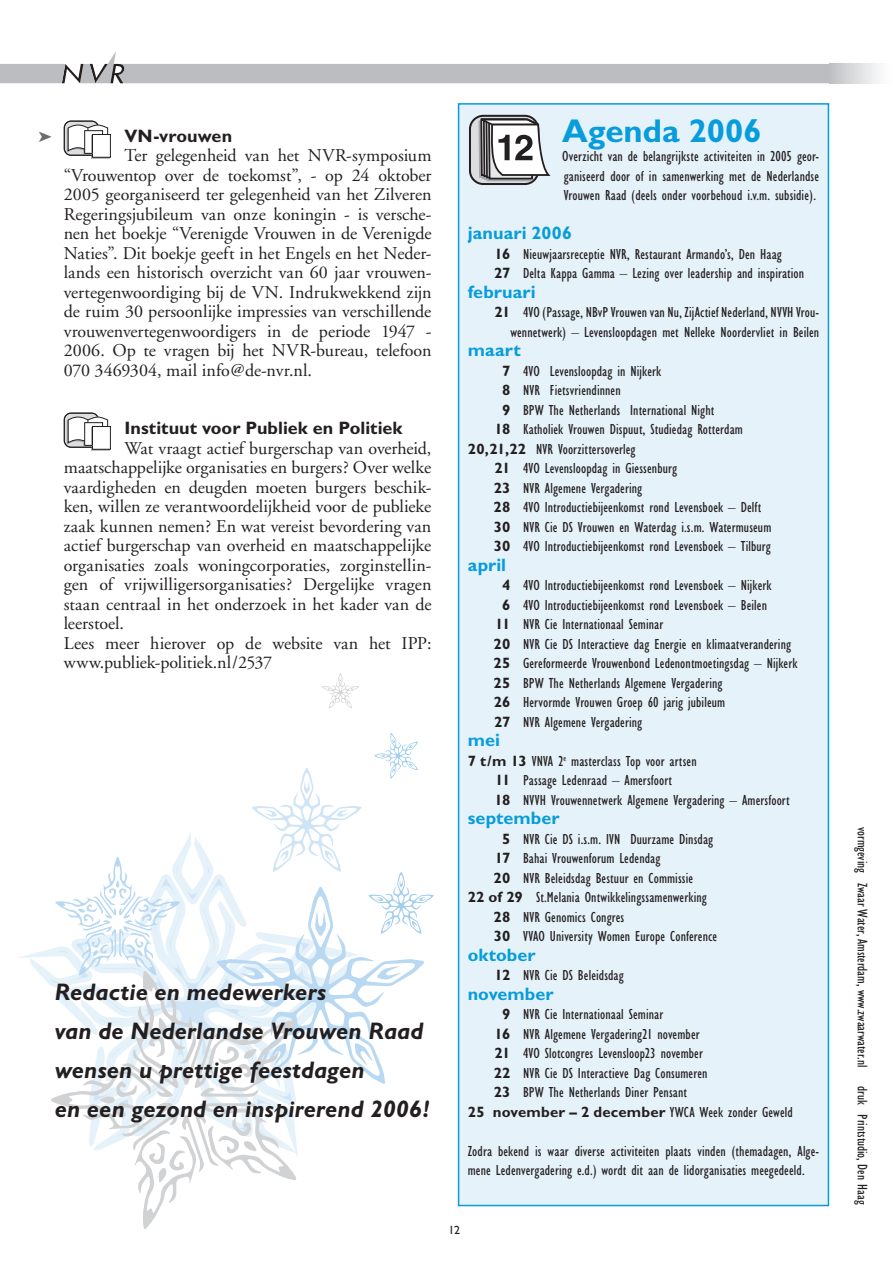
<style>
.page{position:relative;width:893px;height:1263px;background:#fff}
.page>*{position:absolute;margin:0;border:0;box-sizing:border-box;transform-origin:0 0}
.t1{font:700 33px "Gill Sans";color:#079cdb}
.t2{font:italic 700 24px/39px "Gill Sans";letter-spacing:.005em;color:#231f20}
.t3{font:18px/19.5px "Adobe Garamond";color:#231f20;text-align:justify}
.t4{font:700 18px "Gill Sans";letter-spacing:.005em;color:#079cdb}
.t5{font:700 18px "Gill Sans";color:#231f20}
.t6{font:condensed 15px/19.5px "Gill Sans";letter-spacing:.01em;color:#231f20}
.t7{font:700 15px "Gill Sans";letter-spacing:.01em;color:#231f20}
.t8{font:condensed 14.25px "Gill Sans";color:#231f20}
.t9{font:12px "Gill Sans";color:#231f20}
.s1{font-weight:700;font-stretch:normal}
.s2{font-weight:400;font-stretch:condensed}
</style>
<div class="page">
<svg style="left:0;top:52px;width:878px;height:31px"></svg>
<div style="left:829px;top:64px;width:64px;height:19px;background:linear-gradient(to right,#c0c1c4,#fff)"></div>
<div style="left:459px;top:104px;width:369px;height:1101px;background:#e6f2fa"></div>
<svg style="left:469px;top:114px;width:82px;height:70px"></svg>
<svg style="left:28px;top:832px;width:270px;height:323px"></svg>
<svg style="left:51px;top:971px;width:245px;height:258px"></svg>
<svg style="left:55px;top:857px;width:125px;height:118px"></svg>
<div style="left:91px;top:135px;width:19px;height:24px;border:1px solid #a8a9ad"></div>
<div style="left:92px;top:134px;width:19px;height:24px;border:1px solid #231f20"></div>
<svg style="left:63px;top:120px;width:46px;height:36px"></svg>
<div style="left:91px;top:427px;width:19px;height:24px;border:1px solid #a8a9ad"></div>
<div style="left:92px;top:426px;width:19px;height:24px;border:1px solid #231f20"></div>
<svg style="left:63px;top:412px;width:46px;height:36px"></svg>
<svg style="left:217px;top:733px;width:217px;height:351px"></svg>
<svg style="left:322px;top:673px;width:37px;height:35px"></svg>
<p class="t5" style="left:124px;top:125px;width:109px">VN-vrouwen</p>
<p class="t3" style="left:64px;top:146px;width:369px;text-indent:61px">Ter gelegenheid van het NVR-symposium “Vrouwentop over de toekomst”, - op 24 oktober 2005 georganiseerd ter gelegenheid van het Zilveren Regeringsjubileum van onze koningin - is versche&shy;nen het boekje “Verenigde Vrouwen in de Verenigde Naties”. Dit boekje geeft in het Engels en het Neder&shy;lands een historisch overzicht van 60 jaar vrouwen&shy;vertegenwoordiging bij de VN. Indrukwekkend zijn de ruim 30 persoonlijke impressies van verschillende vrouwenvertegenwoordigers in de periode 1947 - 2006. Op te vragen bij het NVR-bureau, telefoon 070 3469304, mail info@de-nvr.nl.</p>
<p class="t5" style="left:124px;top:418px;width:280px">Instituut voor Publiek en Politiek</p>
<p class="t3" style="left:64px;top:439px;width:369px;text-align:left;text-indent:61px">Wat vraagt actief burgerschap van overheid, maatschappelijke organisaties en burgers? Over welke vaardigheden en deugden moeten burgers beschik&shy;ken, willen ze verantwoordelijkheid voor de publieke zaak kunnen nemen? En wat vereist bevordering van actief burgerschap van overheid en maatschappelijke organisaties zoals woningcorporaties, zorginstellin&shy;gen of vrijwilligersorganisaties? Dergelijke vragen staan centraal in het onderzoek in het kader van de leerstoel.<br>Lees meer hierover op de website van het IPP: www.publiek-politiek.nl/2537</p>
<h2 class="t2" style="left:55px;top:972px;width:376px">Redactie en medewerkers<br>van de Nederlandse Vrouwen Raad wensen u prettige feestdagen<br>en een gezond en inspirerend 2006!</h2>
<h1 class="t1" style="left:562px;top:111px;width:201px">Agenda 2006</h1>
<p class="t6" style="left:562px;top:147px;width:258px;text-align:justify">Overzicht van de belangrijkste activiteiten in 2005 geor&shy;ganiseerd door of in samenwerking met de Nederlandse Vrouwen Raad (deels onder voorbehoud i.v.m. subsidie).</p>
<p class="t4" style="left:468px;top:223px;width:106px">januari 2006</p>
<p class="t6" style="left:494px;top:244px;width:312px"><span class="s1">16</span> Nieuwjaarsreceptie NVR, Restaurant Armando’s, Den Haag<br><span class="s1">27</span> Delta Kappa Gamma – Lezing over leadership and inspiration</p>
<p class="t4" style="left:468px;top:281px;width:69px">februari</p>
<p class="t6" style="left:494px;top:303px;width:326px;text-align:right"><span class="s1">21</span> 4VO (Passage, NBvP Vrouwen van Nu, ZijActief Nederland, NVVH Vrou&shy;wennetwerk) – Levensloopdagen met Nelleke Noordervliet in Beilen</p>
<p class="t4" style="left:468px;top:340px;width:54px">maart</p>
<p class="t6" style="left:502px;top:361px;width:161px"><span class="s1">7</span> 4VO Levensloopdag in Nijkerk</p>
<p class="t6" style="left:502px;top:381px;width:120px"><span class="s1">8</span> NVR Fietsvriendinnen</p>
<p class="t6" style="left:502px;top:400px;width:214px"><span class="s1">9</span> BPW The Netherlands International Night</p>
<p class="t6" style="left:494px;top:420px;width:250px"><span class="s1">18</span> Katholiek Vrouwen Dispuut, Studiedag Rotterdam</p>
<p class="t6" style="left:468px;top:439px;width:169px"><span class="s1">20,21,22</span> NVR Voorzittersoverleg</p>
<p class="t6" style="left:494px;top:459px;width:184px"><span class="s1">21</span> 4VO Levensloopdag in Giessenburg</p>
<p class="t6" style="left:494px;top:478px;width:150px"><span class="s1">23</span> NVR Algemene Vergadering</p>
<p class="t6" style="left:494px;top:498px;width:269px"><span class="s1">28</span> 4VO Introductiebijeenkomst rond Levensboek – Delft</p>
<p class="t6" style="left:494px;top:517px;width:279px"><span class="s1">30</span> NVR Cie DS Vrouwen en Waterdag i.s.m. Watermuseum</p>
<p class="t6" style="left:494px;top:537px;width:279px"><span class="s1">30</span> 4VO Introductiebijeenkomst rond Levensboek – Tilburg</p>
<p class="t4" style="left:468px;top:554px;width:40px">april</p>
<p class="t6" style="left:502px;top:576px;width:271px"><span class="s1">4</span> 4VO Introductiebijeenkomst rond Levensboek – Nijkerk</p>
<p class="t6" style="left:502px;top:595px;width:266px"><span class="s1">6</span> 4VO Introductiebijeenkomst rond Levensboek – Beilen</p>
<p class="t6" style="left:495px;top:615px;width:169px"><span class="s1">11</span> NVR Cie Internationaal Seminar</p>
<p class="t6" style="left:494px;top:634px;width:299px"><span class="s1">20</span> NVR Cie DS Interactieve dag Energie en klimaatverandering</p>
<p class="t6" style="left:494px;top:654px;width:305px"><span class="s1">25</span> Gereformeerde Vrouwenbond Ledenontmoetingsdag – Nijkerk</p>
<p class="t6" style="left:494px;top:673px;width:230px"><span class="s1">25</span> BPW The Netherlands Algemene Vergadering</p>
<p class="t6" style="left:494px;top:693px;width:233px"><span class="s1">26</span> Hervormde Vrouwen Groep 60 jarig jubileum</p>
<p class="t6" style="left:494px;top:712px;width:150px"><span class="s1">27</span> NVR Algemene Vergadering</p>
<p class="t4" style="left:468px;top:730px;width:34px">mei</p>
<p class="t6" style="left:494px;top:751px;width:297px;text-indent:-27px"><span class="s1">7 t/m 13</span> VNVA 2<sup>e</sup> masterclass Top voor artsen<br><span class="s1">11</span> Passage Ledenraad – Amersfoort<br><span class="s1">18</span> NVVH Vrouwennetwerk Algemene Vergadering – Amersfoort</p>
<p class="t4" style="left:468px;top:808px;width:93px">september</p>
<p class="t6" style="left:502px;top:829px;width:213px"><span class="s1">5</span> NVR Cie DS i.s.m. IVN Duurzame Dinsdag</p>
<p class="t6" style="left:495px;top:849px;width:167px"><span class="s1">17</span> Bahai Vrouwenforum Ledendag</p>
<p class="t6" style="left:494px;top:868px;width:201px"><span class="s1">20</span> NVR Beleidsdag Bestuur en Commissie</p>
<p class="t6" style="left:468px;top:888px;width:241px"><span class="s1">22 of 29</span> St.Melania Ontwikkelingssamenwerking</p>
<p class="t6" style="left:494px;top:907px;width:132px"><span class="s1">28</span> NVR Genomics Congres</p>
<p class="t6" style="left:494px;top:927px;width:225px"><span class="s1">30</span> VVAO University Women Europe Conference</p>
<p class="t4" style="left:468px;top:944px;width:69px">oktober</p>
<p class="t6" style="left:495px;top:966px;width:131px"><span class="s1">12</span> NVR Cie DS Beleidsdag</p>
<p class="t4" style="left:468px;top:983px;width:87px">november</p>
<p class="t6" style="left:502px;top:1005px;width:162px"><span class="s1">9</span> NVR Cie Internationaal Seminar</p>
<p class="t6" style="left:494px;top:1024px;width:207px"><span class="s1">16</span> NVR Algemene Vergadering21 november</p>
<p class="t6" style="left:494px;top:1044px;width:210px"><span class="s1">21</span> 4VO Slotcongres Levensloop23 november</p>
<p class="t6" style="left:494px;top:1063px;width:215px"><span class="s1">22</span> NVR Cie DS Interactieve Dag Consumeren</p>
<p class="t6" style="left:494px;top:1083px;width:195px"><span class="s1">23</span> BPW The Netherlands Diner Pensant</p>
<p class="t7" style="left:468px;top:1103px;width:326px">25 november – 2 december <span class="s2">YWCA Week zonder Geweld</span></p>
<p class="t6" style="left:468px;top:1141px;width:353px">Zodra bekend is waar diverse activiteiten plaats vinden (themadagen, Alge&shy;mene Ledenvergadering e.d.) wordt dit aan de lidorganisaties meegedeeld.</p>
<p class="t9" style="left:449px;top:1223px;width:13px">12</p>
<p class="t8" style="left:870px;top:827px;width:242px;rotate:90deg">vormgeving Zwaar Water, Amsterdam, www.zwaarwater.nl</p>
<p class="t8" style="left:870px;top:1086px;width:120px;rotate:90deg">druk Printstudio, Den Haag</p>
</div>
